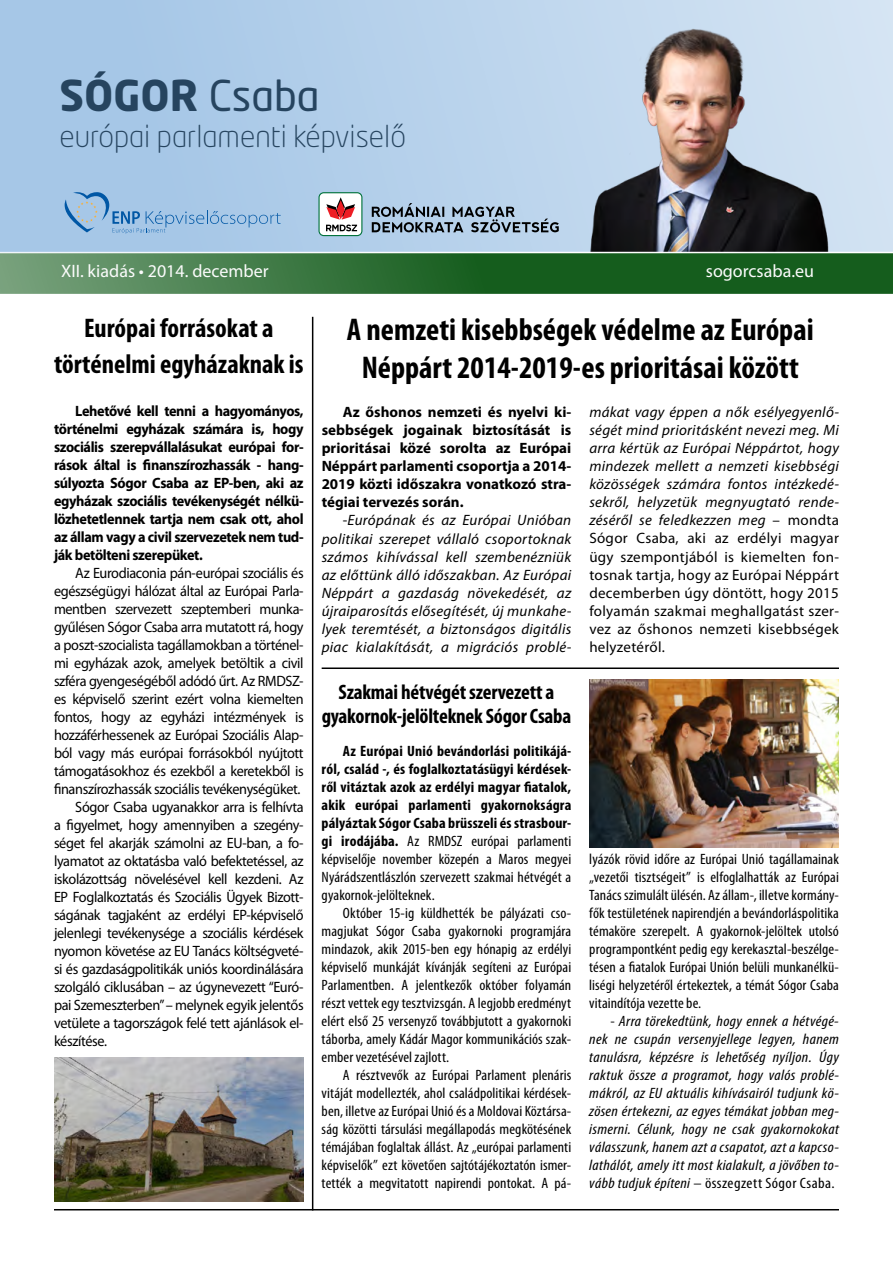
<style>
.page{position:relative;width:893px;height:1263px;background:#fff}
.page>*{position:absolute;margin:0;border:0;box-sizing:border-box;transform-origin:0 0}
.t1{font:700 42px "Neo Tech Std";color:#26445f}
.t2{font:700 condensed 31.5px/37.8px "Myriad Pro";color:#000;text-align:center}
.t3{font:300 30px "Neo Tech Std";color:#26445f}
.t4{font:700 condensed 27px/36px "Myriad Pro";color:#000;text-align:center}
.t5{font:700 condensed 21px/24px "Myriad Pro";letter-spacing:-.01em;color:#000;text-align:center}
.t6{font:18px "Myriad Pro";color:#fbfbfb}
.t7{font:condensed 15px/18px "Myriad Pro";letter-spacing:.005em;color:#000;text-align:justify;scale:1.05 1}
.t8{font:15px "Myriad Pro";letter-spacing:-.025em;color:#000;scale:.95 1}
.t9{font:italic 15px/18px "Myriad Pro";letter-spacing:.02em;color:#000;text-align:justify}
.t10{font:italic condensed 15px/18px "Myriad Pro";letter-spacing:.02em;color:#000;text-align:justify;scale:1.1 1}
.t11{font:700 condensed 15px/18px "Myriad Pro";letter-spacing:.01em;color:#000;text-align:justify;scale:1.05 1}
.t12{font:700 15px/18px "Myriad Pro";letter-spacing:-.015em;color:#000;text-align:justify;scale:.95 1}
.t13{font:700 15px/18px "Myriad Pro";letter-spacing:-.015em;color:#000;text-align:justify}
.s1{font-weight:400}
.s2{font-style:normal}
</style>
<div class="page">
<svg style="left:0;top:0;width:893px;height:252px;background:#b3cfea"></svg>
<img style="left:582px;top:24px;width:248px;height:228px">
<svg style="left:0;top:252px;width:893px;height:42px;background:#36743d"></svg>
<hr style="left:322px;top:667px;width:517px;height:2px;background:#000">
<hr style="left:312px;top:317px;width:1px;height:893px;background:#000">
<img style="left:589px;top:679px;width:250px;height:169px">
<hr style="left:54px;top:1209px;width:785px;height:1px;background:#000">
<img style="left:54px;top:1058px;width:250px;height:143px">
<svg style="left:372px;top:203px;width:187px;height:29px;background:#8699ab"></svg>
<svg style="left:318px;top:192px;width:44px;height:44px"></svg>
<h1 class="t1" style="left:60px;top:69px;width:261px">SÓGOR <span class="s1">Csaba</span></h1>
<h3 class="t3" style="left:60px;top:118px;width:348px">európai parlamenti képviselő</h3>
<p class="t6" style="left:61px;top:260px;width:209px">XII. kiadás • 2014. december</p>
<p class="t6" style="left:706px;top:260px;width:110px">sogorcsaba.eu</p>
<h3 class="t4" style="left:54px;top:309px;width:251px">Európai forrásokat a történelmi egyházaknak is</h3>
<p class="t12" style="left:54px;top:401px;width:264px;text-indent:21px">Lehetővé kell tenni a hagyományos, történelmi egyházak számára is, hogy szociális szerepvállalásukat európai for&shy;rások által is finanszírozhassák - hang&shy;súlyozta Sógor Csaba az EP-ben, aki az egyházak szociális tevékenységét nélkü&shy;lözhetetlennek tartja nem csak ott, ahol az állam vagy a civil szervezetek nem tud&shy;ják betölteni szerepüket.</p>
<p class="t8" style="left:75px;top:564px;width:242px">Az Eurodiaconia pán-európai szociális és</p>
<p class="t8" style="left:54px;top:582px;width:264px">egészségügyi hálózat által az Európai Parla-</p>
<p class="t8" style="left:54px;top:600px;width:264px">mentben szervezett szeptemberi munka-</p>
<p class="t8" style="left:54px;top:618px;width:264px">gyűlésen Sógor Csaba arra mutatott rá, hogy</p>
<p class="t8" style="left:54px;top:636px;width:264px">a poszt-szocialista tagállamokban a történel-</p>
<p class="t8" style="left:54px;top:654px;width:264px">mi egyházak azok, amelyek betöltik a civil</p>
<p class="t8" style="left:54px;top:672px;width:264px">szféra gyengeségéből adódó űrt. Az RMDSZ-</p>
<p class="t8" style="left:54px;top:690px;width:264px">es képviselő szerint ezért volna kiemelten</p>
<p class="t8" style="left:54px;top:708px;width:264px">fontos, hogy az egyházi intézmények is</p>
<p class="t8" style="left:54px;top:726px;width:264px">hozzáférhessenek az Európai Szociális Alap-</p>
<p class="t8" style="left:54px;top:744px;width:264px">ból vagy más európai forrásokból nyújtott</p>
<p class="t8" style="left:54px;top:762px;width:264px">támogatásokhoz és ezekből a keretekből is</p>
<p class="t8" style="left:54px;top:780px;width:261px">finanszírozhassák szociális tevékenységüket.</p>
<p class="t8" style="left:75px;top:798px;width:242px">Sógor Csaba ugyanakkor arra is felhívta</p>
<p class="t8" style="left:54px;top:816px;width:264px">a figyelmet, hogy amennyiben a szegény-</p>
<p class="t8" style="left:54px;top:834px;width:264px">séget fel akarják számolni az EU-ban, a fo-</p>
<p class="t8" style="left:54px;top:852px;width:264px">lyamatot az oktatásba való befektetéssel, az</p>
<p class="t8" style="left:54px;top:870px;width:264px">iskolázottság növelésével kell kezdeni. Az</p>
<p class="t8" style="left:54px;top:888px;width:264px">EP Foglalkoztatás és Szociális Ügyek Bizott-</p>
<p class="t8" style="left:54px;top:906px;width:264px">ságának tagjaként az erdélyi EP-képviselő</p>
<p class="t8" style="left:54px;top:924px;width:264px">jelenlegi tevékenysége a szociális kérdések</p>
<p class="t8" style="left:54px;top:942px;width:264px">nyomon követése az EU Tanács költségveté-</p>
<p class="t8" style="left:54px;top:960px;width:264px">si és gazdaságpolitikák uniós koordinálására</p>
<p class="t8" style="left:54px;top:978px;width:264px">szolgáló ciklusában – az úgynevezett “Euró-</p>
<p class="t8" style="left:54px;top:996px;width:264px">pai Szemeszterben” – melynek egyik jelentős</p>
<p class="t8" style="left:54px;top:1014px;width:264px">vetülete a tagországok felé tett ajánlások el-</p>
<p class="t8" style="left:54px;top:1032px;width:57px">készítése.</p>
<h2 class="t2" style="left:347px;top:310px;width:468px">A nemzeti kisebbségek védelme az Európai<br>Néppárt 2014-2019-es prioritásai között</h2>
<p class="t13" style="left:322px;top:403px;width:251px;text-indent:21px">Az őshonos nemzeti és nyelvi ki&shy;sebbségek jogainak biztosítását is prioritásai közé sorolta az Európai Néppárt parlamenti csoportja a 2014- 2019 közti időszakra vonatkozó stra&shy;tégiai tervezés során.</p>
<p class="t9" style="left:322px;top:511px;width:251px;text-indent:21px"><span class="s2">-</span>Európának és az Európai Unióban politikai szerepet vállaló csoportoknak számos kihívással kell szembenézniük az előttünk álló időszakban. Az Európai Néppárt a gazdaság növekedését, az újraiparosítás elősegítését, új munkahe&shy;lyek teremtését, a biztonságos digitális piac kialakítását, a migrációs problé-</p>
<h3 class="t5" style="left:322px;top:680px;width:251px">Szakmai hétvégét szervezett a gyakornok-jelölteknek Sógor Csaba</h3>
<p class="t11" style="left:322px;top:742px;width:239px;text-indent:21px">Az Európai Unió bevándorlási politikájá&shy;ról, család -, és foglalkoztatásügyi kérdések&shy;ről vitáztak azok az erdélyi magyar fiatalok, akik európai parlamenti gyakornokságra pályáztak Sógor Csaba brüsszeli és strasbour&shy;gi irodájába. <span class="s1">Az RMDSZ európai parlamenti képviselője november közepén a Maros megyei Nyárádszentlászlón szervezett szakmai hétvégét a gyakornok-jelölteknek.</span></p>
<p class="t7" style="left:322px;top:904px;width:239px;text-indent:21px">Október 15-ig küldhették be pályázati cso&shy;magjukat Sógor Csaba gyakornoki programjára mindazok, akik 2015-ben egy hónapig az erdélyi képviselő munkáját kívánják segíteni az Európai Parlamentben. A jelentkezők október folyamán részt vettek egy tesztvizsgán. A legjobb eredményt elért első 25 versenyző továbbjutott a gyakornoki táborba, amely Kádár Magor kommunikációs szak&shy;ember vezetésével zajlott.</p>
<p class="t7" style="left:322px;top:1066px;width:239px;text-indent:21px">A résztvevők az Európai Parlament plenáris vitáját modellezték, ahol családpolitikai kérdések&shy;ben, illetve az Európai Unió és a Moldovai Köztársa&shy;ság közötti társulási megállapodás megkötésének témájában foglaltak állást. Az „európai parlamenti képviselők” ezt követően sajtótájékoztatón ismer&shy;tették a megvitatott napirendi pontokat. A pá-</p>
<p class="t9" style="left:589px;top:403px;width:251px">mákat vagy éppen a nők esélyegyenlő&shy;ségét mind prioritásként nevezi meg. Mi arra kértük az Európai Néppártot, hogy mindezek mellett a nemzeti kisebbségi közösségek számára fontos intézkedé&shy;sekről, helyzetük megnyugtató rende&shy;zéséről se feledkezzen meg <span class="s2">– mondta Sógor Csaba, aki az erdélyi magyar ügy szempontjából is kiemelten fon&shy;tosnak tartja, hogy az Európai Néppárt decemberben úgy döntött, hogy 2015 folyamán szakmai meghallgatást szer&shy;vez az őshonos nemzeti kisebbségek helyzetéről.</span></p>
<p class="t7" style="left:589px;top:850px;width:239px">lyázók rövid időre az Európai Unió tagállamainak „vezetői tisztségeit” is elfoglalhatták az Európai Tanács szimulált ülésén. Az állam-, illetve kormány&shy;fők testületének napirendjén a bevándorláspolitika témaköre szerepelt. A gyakornok-jelöltek utolsó programpontként pedig egy kerekasztal-beszélge&shy;tésen a fiatalok Európai Unión belüli munkanélkü&shy;liségi helyzetéről értekeztek, a témát Sógor Csaba vitaindítója vezette be.</p>
<p class="t10" style="left:589px;top:1012px;width:228px;text-indent:21px"><span class="s2">-</span> Arra törekedtünk, hogy ennek a hétvégé&shy;nek ne csupán versenyjellege legyen, hanem tanulásra, képzésre is lehetőség nyíljon. Úgy raktuk össze a programot, hogy valós problé&shy;mákról, az EU aktuális kihívásairól tudjunk kö&shy;zösen értekezni, az egyes témákat jobban meg&shy;ismerni. Célunk, hogy ne csak gyakornokokat válasszunk, hanem azt a csapatot, azt a kapcso&shy;lathálót, amely itt most kialakult, a jövőben to&shy;vább tudjuk építeni <span class="s2">– összegzett Sógor Csaba.</span></p>
</div>
